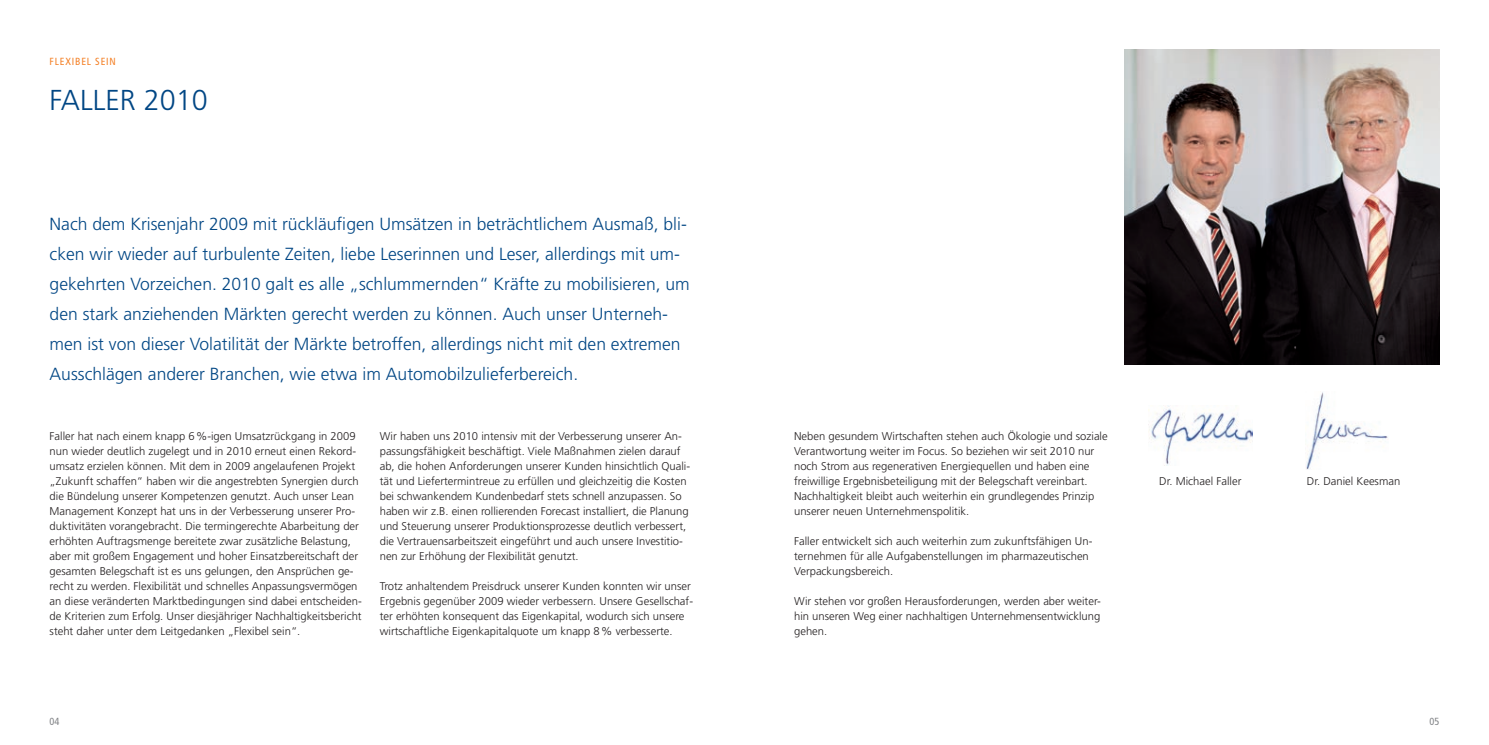
<style>
.page{position:relative;width:1489px;height:745px;background:#fff}
.page>*{position:absolute;margin:0;border:0;box-sizing:border-box;transform-origin:0 0}
.t1{font:300 28.75px "Frutiger";color:#004684}
.t2{font:300 17.5px/30px "Frutiger";color:#004684}
.t3{font:300 11.25px/15px "Frutiger";color:#231f20}
.t4{font:condensed 10.25px "Frutiger";letter-spacing:.08em;color:#f48026}
.t5{font:condensed 10.25px "Frutiger";color:#808285}
</style>
<div class="page">
<img style="left:1124px;top:50px;width:315px;height:315px">
<img style="left:1148px;top:405px;width:104px;height:60px">
<img style="left:1306px;top:392px;width:82px;height:77px">
<p class="t4" style="left:50px;top:55px;width:68px">FLEXIBEL SEIN</p>
<h1 class="t1" style="left:50px;top:83px;width:160px">Faller 2010</h1>
<p class="t2" style="left:50px;top:209px;width:641px">Nach dem Krisenjahr 2009 mit rückläufigen Umsätzen in beträchtlichem Ausmaß, bli&shy;cken wir wieder auf turbulente Zeiten, liebe Leserinnen und Leser, allerdings mit um&shy;gekehrten Vorzeichen. 2010 galt es alle „schlummernden“ Kräfte zu mobilisieren, um den stark anziehenden Märkten gerecht werden zu können. Auch unser Unterneh&shy;men ist von dieser Volatilität der Märkte betroffen, allerdings nicht mit den extremen Ausschlägen anderer Branchen, wie etwa im Automobilzulieferbereich.</p>
<p class="t3" style="left:50px;top:428px;width:313px">Faller hat nach einem knapp 6%-igen Umsatzrückgang in 2009 nun wieder deutlich zugelegt und in 2010 erneut einen Rekord&shy;umsatz erzielen können. Mit dem in 2009 angelaufenen Projekt „Zukunft schaffen“ haben wir die angestrebten Synergien durch die Bündelung unserer Kompetenzen genutzt. Auch unser Lean Management Konzept hat uns in der Verbesserung unserer Pro&shy;duktivitäten vorangebracht. Die termingerechte Abarbeitung der erhöhten Auftragsmenge bereitete zwar zusätzliche Belastung, aber mit großem Engagement und hoher Einsatzbereitschaft der gesamten Belegschaft ist es uns gelungen, den Ansprüchen ge&shy;recht zu werden. Flexibilität und schnelles Anpassungsvermögen an diese veränderten Marktbedingungen sind dabei entscheiden&shy;de Kriterien zum Erfolg. Unser diesjähriger Nachhaltigkeitsbericht steht daher unter dem Leitgedanken „Flexibel sein“.</p>
<p class="t3" style="left:380px;top:428px;width:312px">Wir haben uns 2010 intensiv mit der Verbesserung unserer An&shy;passungsfähigkeit beschäftigt. Viele Maßnahmen zielen darauf ab, die hohen Anforderungen unserer Kunden hinsichtlich Quali&shy;tät und Liefertermintreue zu erfüllen und gleichzeitig die Kosten bei schwankendem Kundenbedarf stets schnell anzupassen. So haben wir z.B. einen rollierenden Forecast installiert, die Planung und Steuerung unserer Produktionsprozesse deutlich verbessert, die Vertrauensarbeitszeit eingeführt und auch unsere Investitio&shy;nen zur Erhöhung der Flexibilität genutzt.</p>
<p class="t3" style="left:380px;top:578px;width:315px">Trotz anhaltendem Preisdruck unserer Kunden konnten wir unser Ergebnis gegenüber 2009 wieder verbessern. Unsere Gesellschaf&shy;ter erhöhten konsequent das Eigenkapital, wodurch sich unsere wirtschaftliche Eigenkapitalquote um knapp 8% verbesserte.</p>
<p class="t3" style="left:794px;top:428px;width:315px">Neben gesundem Wirtschaften stehen auch Ökologie und soziale Verantwortung weiter im Focus. So beziehen wir seit 2010 nur noch Strom aus regenerativen Energiequellen und haben eine freiwillige Ergebnisbeteiligung mit der Belegschaft vereinbart.<br>Nachhaltigkeit bleibt auch weiterhin ein grundlegendes Prinzip unserer neuen Unternehmenspolitik.</p>
<p class="t3" style="left:794px;top:533px;width:300px">Faller entwickelt sich auch weiterhin zum zukunftsfähigen Un&shy;ternehmen für alle Aufgabenstellungen im pharmazeutischen<br>Verpackungsbereich.</p>
<p class="t3" style="left:794px;top:593px;width:308px;text-align:justify">Wir stehen vor großen Herausforderungen, werden aber weiter&shy;hin unseren Weg einer nachhaltigen Unternehmensentwicklung gehen.</p>
<p class="t3" style="left:1159px;top:473px;width:84px">Dr. Michael Faller</p>
<p class="t3" style="left:1306px;top:473px;width:95px">Dr. Daniel Keesman</p>
<p class="t5" style="left:50px;top:715px;width:11px">04</p>
<p class="t5" style="left:1429px;top:715px;width:11px">05</p>
</div>
